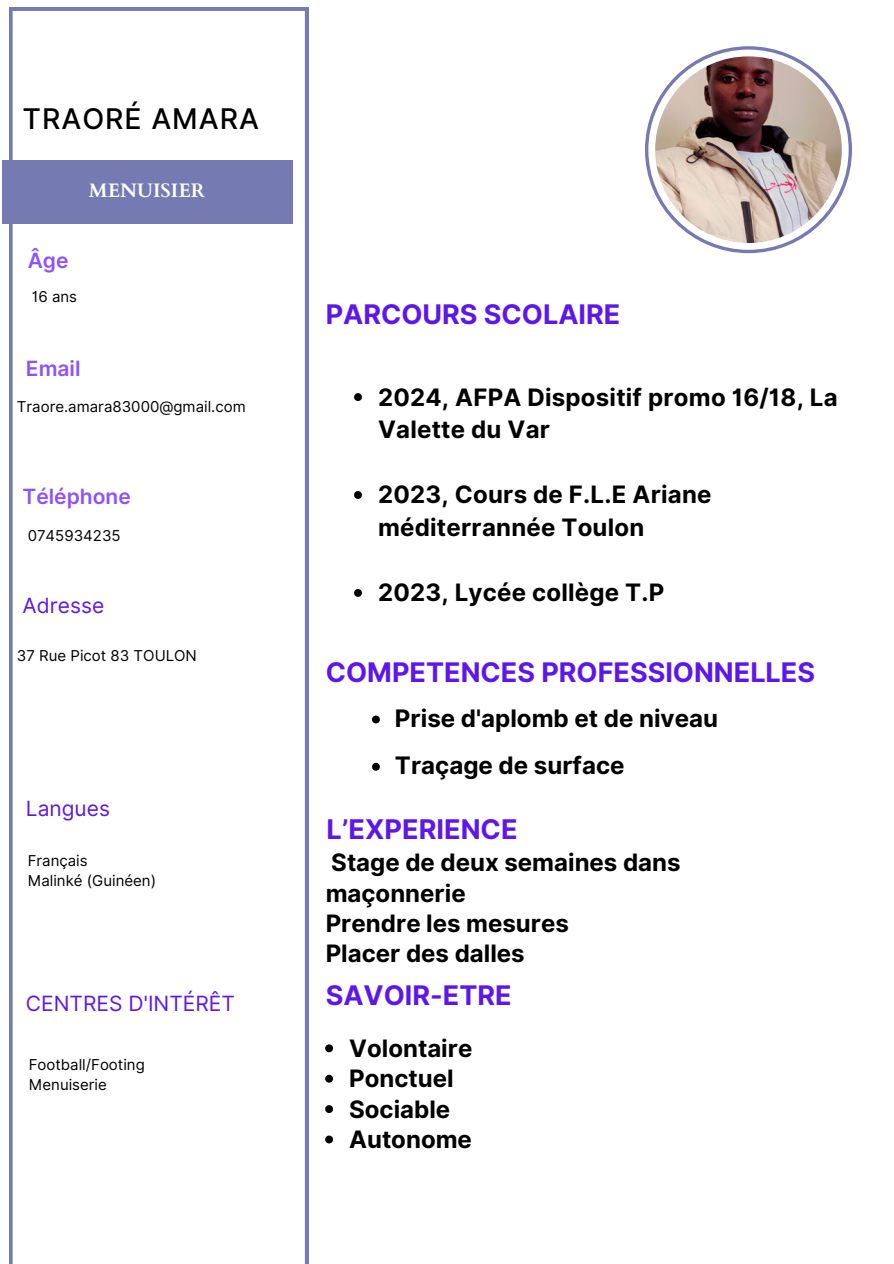
<style>
.page{position:relative;width:894px;height:1264px;background:#fff}
.page>*{position:absolute;margin:0;border:0;box-sizing:border-box;transform-origin:0 0}
.t1{font:500 28.5px "Inter";letter-spacing:.035em;color:#000}
.t2{font:700 27.15px "Inter";color:#5e17eb}
.t3{font:700 27px "Inter";color:#5e17eb}
.t4{font:700 24px/30.3px "Inter";color:#000}
.t5{font:21px "Inter";color:#5e17eb}
.t6{font:600 21px "Inter";color:#8c52ff}
.t7{font:700 19.5px "Cardo";color:#fff}
.t8{font:15px "Inter";color:#000}
</style>
<div class="page">
<svg style="left:645px;top:46px;width:206px;height:207px"></svg>
<img style="left:655px;top:56px;width:186px;height:187px;border-radius:50%">
<svg style="left:9px;top:8px;width:299px;height:1255px"></svg>
<div style="left:2px;top:160px;width:290px;height:64px;background:#757ab2"></div>
<svg style="left:325px;top:1044px;width:8px;height:8px"></svg>
<svg style="left:325px;top:1074px;width:8px;height:8px"></svg>
<svg style="left:325px;top:1105px;width:8px;height:7px"></svg>
<svg style="left:325px;top:1135px;width:8px;height:8px"></svg>
<svg style="left:354px;top:393px;width:8px;height:8px"></svg>
<svg style="left:354px;top:491px;width:8px;height:8px"></svg>
<svg style="left:354px;top:589px;width:8px;height:8px"></svg>
<svg style="left:372px;top:715px;width:8px;height:8px"></svg>
<svg style="left:372px;top:762px;width:8px;height:8px"></svg>
<h6 class="t1" style="left:23px;top:101px;width:238px">TRAORÉ AMARA</h6>
<p class="t7" style="left:89px;top:177px;width:118px">MENUISIER</p>
<p class="t6" style="left:28px;top:247px;width:42px">Âge</p>
<h5 class="t8" style="left:32px;top:288px;width:47px">16 ans</h5>
<h1 class="t6" style="left:26px;top:355px;width:56px">Email</h1>
<p class="t8" style="left:17px;top:398px;width:230px">Traore.amara83000@gmail.com</p>
<p class="t6" style="left:23px;top:484px;width:110px">Téléphone</p>
<h6 class="t8" style="left:28px;top:526px;width:94px">0745934235</h6>
<p class="t5" style="left:23px;top:592px;width:83px">Adresse</p>
<p class="t8" style="left:17px;top:646px;width:181px">37 Rue Picot 83 TOULON</p>
<p class="t5" style="left:26px;top:795px;width:86px">Langues</p>
<p class="t8" style="left:28px;top:851px;width:61px">Français</p>
<p class="t8" style="left:28px;top:871px;width:130px">Malinké (Guinéen)</p>
<p class="t5" style="left:26px;top:991px;width:210px">CENTRES D'INTÉRÊT</p>
<p class="t8" style="left:29px;top:1055px;width:117px">Football/Footing</p>
<p class="t8" style="left:29px;top:1075px;width:80px">Menuiserie</p>
<h4 class="t3" style="left:325px;top:298px;width:296px">PARCOURS SCOLAIRE</h4>
<h1 class="t4" style="left:378px;top:380px;width:461px;line-height:32.7px">2024, AFPA Dispositif promo 16/18, La<br>Valette du Var</h1>
<p class="t4" style="left:378px;top:478px;width:335px;line-height:32.7px">2023, Cours de F.L.E Ariane méditerrannée Toulon</p>
<p class="t4" style="left:378px;top:577px;width:288px">2023, Lycée collège T.P</p>
<h6 class="t3" style="left:325px;top:655px;width:491px">COMPETENCES PROFESSIONNELLES</h6>
<h1 class="t4" style="left:395px;top:703px;width:324px">Prise d'aplomb et de niveau</h1>
<h2 class="t4" style="left:395px;top:750px;width:231px">Traçage de surface</h2>
<p class="t2" style="left:326px;top:812px;width:192px">L’EXPERIENCE</p>
<p class="t4" style="left:325px;top:847px;width:356px">Stage de deux semaines dans maçonnerie<br>Prendre les mesures<br>Placer des dalles</p>
<p class="t3" style="left:325px;top:978px;width:187px">SAVOIR-ETRE</p>
<h1 class="t4" style="left:349px;top:1032px;width:125px">Volontaire</h1>
<p class="t4" style="left:349px;top:1063px;width:106px">Ponctuel</p>
<p class="t4" style="left:349px;top:1093px;width:103px">Sociable</p>
<p class="t4" style="left:349px;top:1123px;width:124px">Autonome</p>
</div>
